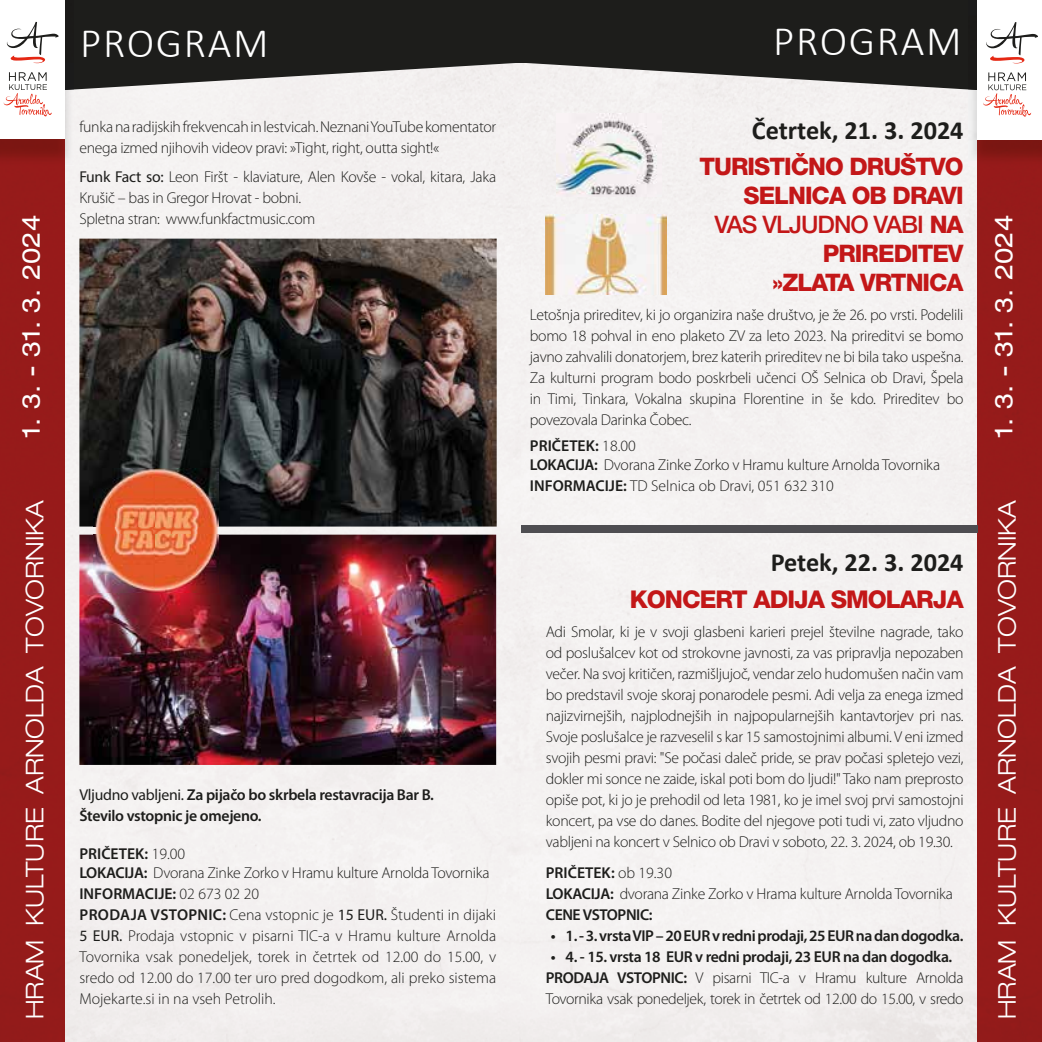
<style>
.page{position:relative;width:1042px;height:1042px;background:#fff}
.page>*{position:absolute;margin:0;border:0;box-sizing:border-box;transform-origin:0 0}
.t1{font:300 42px "Calibri";letter-spacing:.04em;color:#fff}
.t2{font:700 26.25px "Calibri";color:#1d1d1b}
.t3{font:300 expanded 24.5px "Helvetica Neue LT Pro";color:#fff}
.t4{font:expanded 24.5px "Helvetica Neue LT Pro";color:#fff}
.t5{font:800 24.5px "Helvetica Neue LT Pro";letter-spacing:-.04em;color:#c31718}
.t6{font:800 24.15px/29.1px "Helvetica Neue LT Pro";letter-spacing:-.04em;color:#c31718;text-align:right}
.t7{font:300 15.75px/21px "Myriad Pro";letter-spacing:-.02em;color:#1d1d1b}
.t8{font:300 15.75px/21px "Myriad Pro";color:#1d1d1b}
.t9{font:600 15.75px/21px "Myriad Pro";letter-spacing:-.025em;color:#1d1d1b}
.s1{font-weight:500}
.s2{font-weight:600}
.s3{font-weight:400}
</style>
<div class="page">
<div style="left:64px;top:116px;width:457px;height:130px;background:#f4f1f1"></div>
<img style="left:64px;top:246px;width:57px;height:796px">
<div style="left:465px;top:246px;width:56px;height:796px;background:#f4f1f1"></div>
<img style="left:93px;top:526px;width:372px;height:9px">
<div style="left:521px;top:123px;width:56px;height:919px;background:#f4f1f1"></div>
<div style="left:521px;top:0;width:456px;height:63px;background:#1d1d1b"></div>
<div style="left:64px;top:0;width:457px;height:63px;background:#1d1d1b"></div>
<div style="left:0;top:166px;width:64px;height:876px;background:#961b1a"></div>
<div style="left:977px;top:166px;width:65px;height:876px;background:#961b1a"></div>
<img style="left:968px;top:116px;width:74px;height:50px">
<div style="left:977px;top:0;width:65px;height:139px;background:#fff"></div>
<svg style="left:983px;top:72px;width:48px;height:45px"></svg>
<svg style="left:986px;top:22px;width:52px;height:42px"></svg>
<img style="left:0;top:0;width:74px;height:166px">
<div style="left:0;top:0;width:64px;height:139px;background:#fff"></div>
<svg style="left:4px;top:16px;width:973px;height:100px"></svg>
<div style="left:521px;top:525px;width:456px;height:8px;background:#4e4d51"></div>
<img style="left:546px;top:214px;width:121px;height:81px">
<img style="left:79px;top:535px;width:417px;height:230px">
<img style="left:79px;top:239px;width:418px;height:287px">
<img style="left:93px;top:535px;width:125px;height:57px">
<img style="left:93px;top:468px;width:125px;height:58px">
<img style="left:557px;top:114px;width:104px;height:83px">
<h1 class="t1" style="left:80px;top:17px;width:190px">PROGRAM</h1>
<h1 class="t1" style="left:773px;top:15px;width:190px">PROGRAM</h1>
<h2 class="t2" style="left:752px;top:111px;width:213px">Četrtek, 21. 3. 2024</h2>
<h3 class="t6" style="left:699px;top:152px;width:266px">TURISTIČNO DRUŠTVO<br>SELNICA OB DRAVI<br><span class="s1">VAS VLJUDNO VABI</span> NA<br>PRIREDITEV<br>»ZLATA VRTNICA</h3>
<p class="t7" style="left:530px;top:304px;width:435px;text-align:justify">Letošnja prireditev, ki jo organizira naše društvo, je že 26. po vrsti. Podelili bomo 18 pohval in eno plaketo ZV za leto 2023. Na prireditvi se bomo javno zahvalili donatorjem, brez katerih prireditev ne bi bila tako uspešna.<br>Za kulturni program bodo poskrbeli učenci OŠ Selnica ob Dravi, Špela in Timi, Tinkara, Vokalna skupina Florentine in še kdo. Prireditev bo povezovala Darinka Čobec.</p>
<p class="t7" style="left:530px;top:436px;width:412px;line-height:18.9px"><span class="s2">PRIČETEK:</span> 18.00<br><span class="s2">LOKACIJA:</span> Dvorana Zinke Zorko v Hramu kulture Arnolda Tovornika</p>
<p class="t8" style="left:530px;top:475px;width:305px"><span class="s2">INFORMACIJE:</span> TD Selnica ob Dravi, 051 632 310</p>
<p class="t7" style="left:79px;top:116px;width:418px">funka na radijskih frekvencah in lestvicah. Neznani YouTube komentator enega izmed njihovih videov pravi: »Tight, right, outta sight!«</p>
<p class="t7" style="left:79px;top:166px;width:418px"><span class="s3">Funk Fact so:</span> Leon Firšt - klaviature, Alen Kovše - vokal, kitara, Jaka<br>Krušič – bas in Gregor Hrovat - bobni.<br>Spletna stran: www.funkfactmusic.com</p>
<h3 class="t4" style="left:17px;top:437px;width:223px;rotate:-90deg">1. 3. - 31. 3. 2024</h3>
<h3 class="t4" style="left:989px;top:437px;width:223px;rotate:-90deg">1. 3. - 31. 3. 2024</h3>
<h3 class="t3" style="left:20px;top:1019px;width:521px;rotate:-90deg">HRAM KULTURE ARNOLDA TOVORNIKA</h3>
<h3 class="t3" style="left:992px;top:1019px;width:521px;rotate:-90deg">HRAM KULTURE ARNOLDA TOVORNIKA</h3>
<h2 class="t2" style="left:770px;top:544px;width:194px">Petek, 22. 3. 2024</h2>
<h3 class="t5" style="left:630px;top:585px;width:335px">KONCERT ADIJA SMOLARJA</h3>
<p class="t7" style="left:546px;top:621px;width:419px;text-align:justify">Adi Smolar, ki je v svoji glasbeni karieri prejel številne nagrade, tako od poslušalcev kot od strokovne javnosti, za vas pripravlja nepozaben večer. Na svoj kritičen, razmišljujoč, vendar zelo hudomušen način vam bo predstavil svoje skoraj ponarodele pesmi. Adi velja za enega izmed najizvirnejših, najplodnejših in najpopularnejših kantavtorjev pri nas.<br>Svoje poslušalce je razveselil s kar 15 samostojnimi albumi. V eni izmed svojih pesmi pravi: "Se počasi daleč pride, se prav počasi spletejo vezi, dokler mi sonce ne zaide, iskal poti bom do ljudi!" Tako nam preprosto opiše pot, ki jo je prehodil od leta 1981, ko je imel svoj prvi samostojni koncert, pa vse do danes. Bodite del njegove poti tudi vi, zato vljudno vabljeni na koncert v Selnico ob Dravi v soboto, 22. 3. 2024, ob 19.30.</p>
<p class="t7" style="left:546px;top:862px;width:409px"><span class="s2">PRIČETEK:</span> ob 19.30<br><span class="s2">LOKACIJA:</span> dvorana Zinke Zorko v Hrama kulture Arnolda Tovornika<br><span class="s2">CENE VSTOPNIC:</span></p>
<p class="t9" style="left:551px;top:924px;width:414px">• 1. - 3. vrsta VIP – 20 EUR v redni prodaji, 25 EUR na dan dogodka.</p>
<p class="t7" style="left:546px;top:946px;width:419px;text-align:center"><span class="s2">• 4. - 15. vrsta 18 EUR v redni prodaji, 23 EUR na dan dogodka.<br>PRODAJA VSTOPNIC:</span> V pisarni TIC-a v Hramu kulture Arnolda<br>Tovornika vsak ponedeljek, torek in četrtek od 12.00 do 15.00, v sredo</p>
<p class="t9" style="left:79px;top:784px;width:356px"><span class="s3">Vljudno vabljeni.</span> Za pijačo bo skrbela restavracija Bar B.<br>Število vstopnic je omejeno.</p>
<p class="t7" style="left:79px;top:844px;width:412px;line-height:18.9px"><span class="s2">PRIČETEK:</span> 19.00<br><span class="s2">LOKACIJA:</span> Dvorana Zinke Zorko v Hramu kulture Arnolda Tovornika</p>
<p class="t8" style="left:79px;top:883px;width:418px"><span class="s2">INFORMACIJE:</span> 02 673 02 20<br><span class="s2">PRODAJA VSTOPNIC:</span> Cena vstopnic je <span class="s3">15 EUR.</span> Študenti in dijaki <span class="s3">5 EUR.</span> Prodaja vstopnic v pisarni TIC-a v Hramu kulture Arnolda Tovornika vsak ponedeljek, torek in četrtek od 12.00 do 15.00, v sredo od 12.00 do 17.00 ter uro pred dogodkom, ali preko sistema Mojekarte.si in na vseh Petrolih.</p>
</div>
